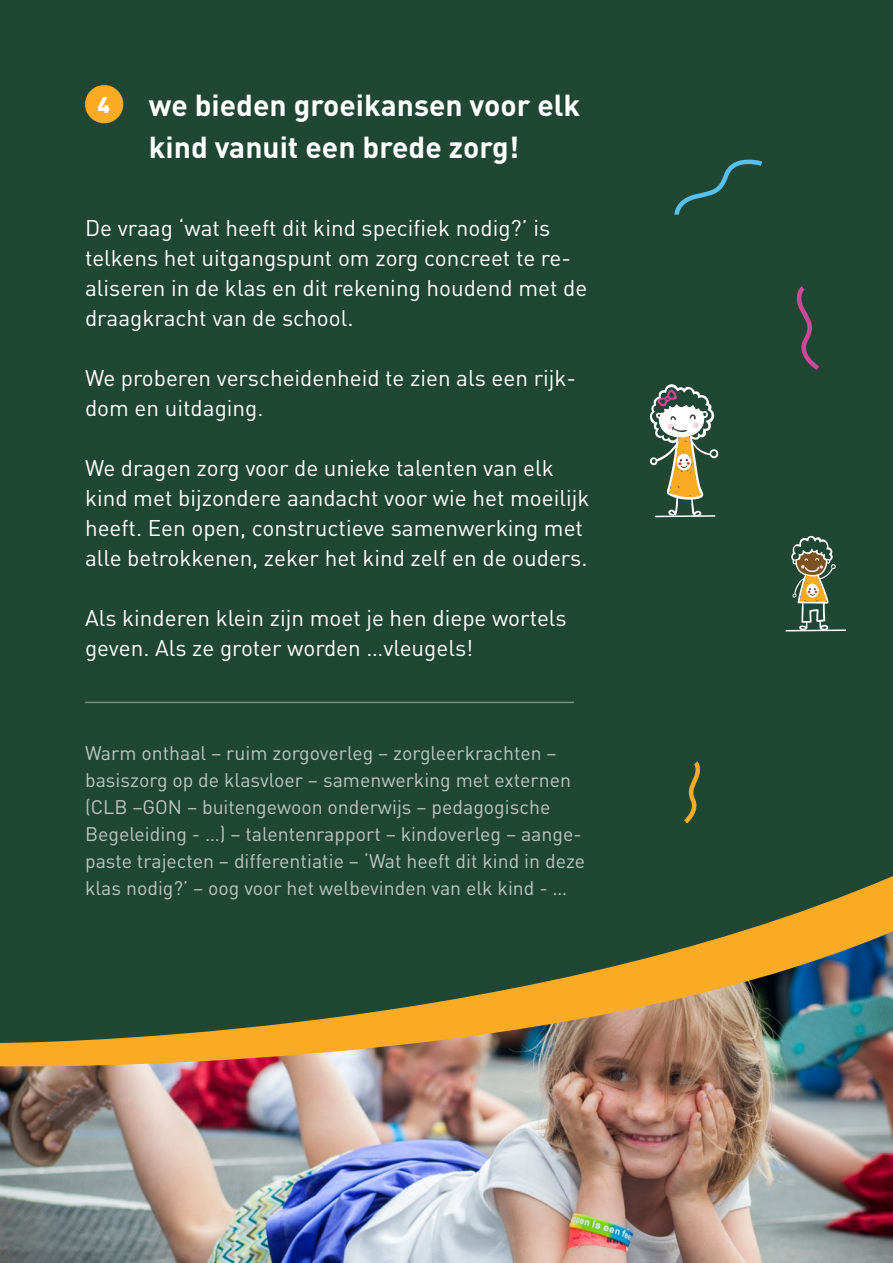
<style>
.page{position:relative;width:893px;height:1263px;background:#204634}
.page>*{position:absolute;margin:0;border:0;box-sizing:border-box;transform-origin:0 0}
.Titel{font:700 30px/42px "DIN Pro";color:#fff}
.Subtekst{font:22.5px/30px "DIN Pro";color:#fff}
.bol{font:900 22.5px "DIN Pro";color:#fff}
.t1{font:19.5px/27px "DIN Pro";color:#fff}
</style>
<div class="page">
<hr style="left:85px;top:702px;width:489px;height:1px;background:#fff">
<div style="left:85px;top:85px;width:38px;height:38px;background:#f8ab23;border-radius:50%"></div>
<svg style="left:796px;top:286px;width:23px;height:84px"></svg>
<svg style="left:684px;top:761px;width:17px;height:63px"></svg>
<svg style="left:674px;top:159px;width:88px;height:56px"></svg>
<svg style="left:649px;top:384px;width:70px;height:134px"></svg>
<svg style="left:785px;top:536px;width:62px;height:96px"></svg>
<svg style="left:742px;top:876px;width:151px;height:55px"></svg>
<img style="left:0;top:931px;width:893px;height:332px">
<p class="bol" style="left:98px;top:89px;width:14px">4</p>
<p class="Titel" style="left:149px;top:83px;width:433px">we bieden groeikansen voor elk kind vanuit een brede zorg!</p>
<p class="Subtekst" style="left:85px;top:212px;width:504px">De vraag ‘wat heeft dit kind specifiek nodig?’ is telkens het uitgangspunt om zorg concreet te re&shy;aliseren in de klas en dit rekening houdend met de draagkracht van de school.</p>
<p class="Subtekst" style="left:85px;top:362px;width:493px">We proberen verscheidenheid te zien als een rijk&shy;dom en uitdaging.</p>
<p class="Subtekst" style="left:85px;top:452px;width:506px">We dragen zorg voor de unieke talenten van elk kind met bijzondere aandacht voor wie het moeilijk heeft. Een open, constructieve samenwerking met alle betrokkenen, zeker het kind zelf en de ouders.</p>
<p class="Subtekst" style="left:85px;top:602px;width:483px">Als kinderen klein zijn moet je hen diepe wortels geven. Als ze groter worden …vleugels!</p>
<p class="t1" style="left:85px;top:739px;width:502px">Warm onthaal – ruim zorgoverleg – zorgleerkrachten – basiszorg op de klasvloer – samenwerking met externen (CLB –GON – buitengewoon onderwijs – pedagogische Begeleiding - …) – talentenrapport – kindoverleg – aange&shy;paste trajecten – differentiatie – ‘Wat heeft dit kind in deze klas nodig?’ – oog voor het welbevinden van elk kind - …</p>
</div>
